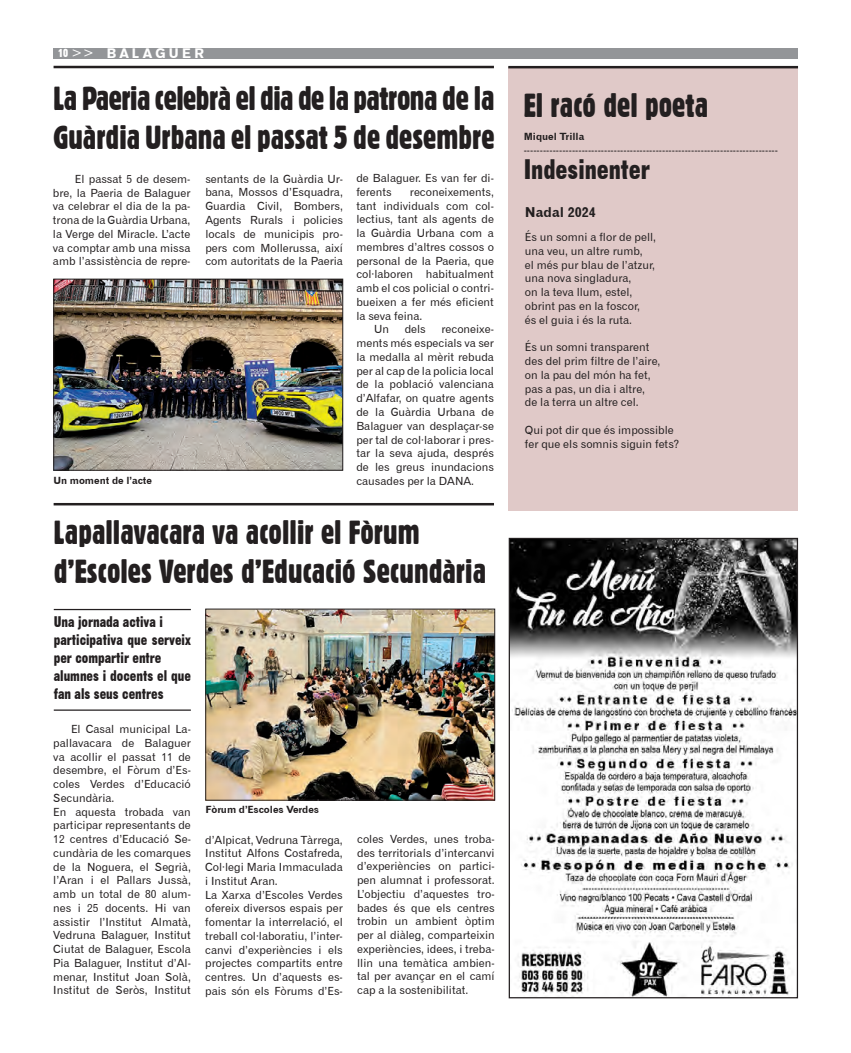
<style>
.page{position:relative;width:851px;height:1053px;background:#fff}
.page>*{position:absolute;margin:0;border:0;box-sizing:border-box;transform-origin:0 0}
.t1{font:32.5px/39px "Gothic 821 Condensed BT";color:#231f20}
.t2{font:27.5px "Gothic No 13 BT";color:#231f20}
.t3{font:15px/18px "Gothic No 13 BT";color:#231f20}
.t4{font:13.75px "Gothic 725 BT Black A";letter-spacing:.25em;color:#fff}
.t5{font:13.75px "Gothic 720 BT Bold B";color:#231f20}
.t6{font:11.25px/13.8px "Gothic 720 BT Roman B";color:#231f20;text-align:justify}
.t7{font:10px "Gothic 720 BT Bold B";color:#231f20}
.s1{font-family:"Gothic 821 Condensed BT";font-size:11.25px}
.s2{font-family:"Gothic 720 BT Roman B"}
</style>
<div class="page">
<div style="left:53px;top:48px;width:744px;height:10px;background:#939598"></div>
<img style="left:510px;top:540px;width:286px;height:456px">
<div style="left:508px;top:538px;width:290px;height:460px;border:1px solid #231f20"></div>
<div style="left:508px;top:67px;width:289px;height:443px;background:#e0c9c8"></div>
<hr style="left:508px;top:66px;width:289px;height:2px;background:#231f20">
<hr style="left:54px;top:66px;width:440px;height:2px;background:#231f20">
<img style="left:56px;top:281px;width:285px;height:187px">
<div style="left:54px;top:279px;width:289px;height:191px;border:1px solid #231f20"></div>
<hr style="left:54px;top:503px;width:440px;height:2px;background:#231f20">
<img style="left:207px;top:611px;width:286px;height:187px">
<div style="left:205px;top:609px;width:290px;height:191px;border:1px solid #231f20"></div>
<hr style="left:54px;top:609px;width:137px;height:1px;background:#231f20">
<hr style="left:54px;top:709px;width:137px;height:1px;background:#231f20">
<p class="t4" style="left:58px;top:45px;width:147px"><span class="s1">10</span><span class="s2">&gt;&gt;</span> BALAGUER</p>
<p class="t1" style="left:53px;top:78px;width:442px">La Paeria celebrà el dia de la patrona de la<br>Guàrdia Urbana el passat 5 de desembre</p>
<p class="t6" style="left:53px;top:172px;width:139px;text-indent:22px">El passat 5 de desem&shy;bre, la Paeria de Balaguer va celebrar el dia de la pa&shy;trona de la Guàrdia Urbana, la Verge del Miracle. L’acte va comptar amb una missa amb l’assistència de repre-</p>
<p class="t6" style="left:205px;top:172px;width:139px">sentants de la Guàrdia Ur&shy;bana, Mossos d’Esquadra, Guardia Civil, Bombers, Agents Rurals i policies locals de municipis pro&shy;pers com Mollerussa, així com autoritats de la Paeria</p>
<p class="t6" style="left:356px;top:171px;width:139px">de Balaguer. Es van fer di&shy;ferents</p>
<p class="t6" style="left:356px;top:185px;width:139px;text-indent:54px">reconeixements, tant individuals com col· lectius, tant als agents de la Guàrdia Urbana com a membres d’altres cossos o personal de la Paeria, que col·laboren habitualment amb el cos policial o contri&shy;bueixen a fer més eficient la seva feina.</p>
<p class="t6" style="left:374px;top:322px;width:16px">Un</p>
<p class="t6" style="left:404px;top:322px;width:23px">dels</p>
<p class="t6" style="left:356px;top:322px;width:139px;text-indent:85px">reconeixe&shy;ments més especials va ser la medalla al mèrit rebuda per al cap de la policia local de la població valenciana d’Alfafar, on quatre agents de la Guàrdia Urbana de Balaguer van desplaçar-se per tal de col·laborar i pres&shy;tar la seva ajuda, després de les greus inundacions causades per la DANA.</p>
<p class="t1" style="left:54px;top:513px;width:434px">Lapallavacara va acollir el Fòrum d’Escoles Verdes d’Educació Secundària</p>
<p class="t7" style="left:53px;top:474px;width:100px">Un moment de l’acte</p>
<p class="t3" style="left:54px;top:612px;width:111px">Una jornada activa i</p>
<p class="t3" style="left:54px;top:630px;width:139px">participativa que serveix per compartir entre</p>
<p class="t3" style="left:54px;top:666px;width:139px">alumnes i docents el que fan als seus centres</p>
<p class="t6" style="left:53px;top:722px;width:139px;text-indent:18px">El Casal municipal La&shy;pallavacara de Balaguer va acollir el passat 11 de desembre, el Fòrum d’Es&shy;coles Verdes d’Educació Secundària.</p>
<p class="t6" style="left:53px;top:804px;width:139px">En aquesta trobada van participar representants de 12 centres d’Educació Se&shy;cundària de les comarques de la Noguera, el Segrià, l’Aran i el Pallars Jussà, amb un total de 80 alum&shy;nes i 25 docents. Hi van assistir l’Institut Almatà, Vedruna Balaguer, Institut Ciutat de Balaguer, Escola Pia Balaguer, Institut d’Al&shy;menar, Institut Joan Solà, Institut de Seròs, Institut</p>
<p class="t7" style="left:205px;top:803px;width:115px">Fòrum d’Escoles Verdes</p>
<p class="t6" style="left:205px;top:832px;width:139px">d’Alpicat, Vedruna Tàrrega, Institut Alfons Costafreda, Col·legi Maria Immaculada i Institut Aran.</p>
<p class="t6" style="left:205px;top:887px;width:139px">La Xarxa d’Escoles Verdes ofereix diversos espais per fomentar la interrelació, el treball col·laboratiu, l’inter&shy;canvi d’experiències i els projectes compartits entre centres. Un d’aquests es&shy;pais són els Fòrums d’Es-</p>
<p class="t6" style="left:357px;top:831px;width:139px">coles Verdes, unes troba&shy;des territorials d’intercanvi d’experiències on partici&shy;pen alumnat i professorat.<br>L’objectiu d’aquestes tro&shy;bades és que els centres trobin un ambient òptim per al diàleg, comparteixin experiències, idees, i treba&shy;llin una temàtica ambien&shy;tal per avançar en el camí cap a la sostenibilitat.</p>
<p class="t1" style="left:523px;top:85px;width:186px">El racó del poeta</p>
<p class="t7" style="left:523px;top:131px;width:62px">Miquel Trilla</p>
<p class="t6" style="left:523px;top:143px;width:256px">-------------------------------------------------------------------------------</p>
<p class="t2" style="left:523px;top:153px;width:128px">Indesinenter</p>
<p class="t5" style="left:525px;top:204px;width:73px">Nadal 2024</p>
<p class="t6" style="left:525px;top:230px;width:133px">És un somni a flor de pell,</p>
<p class="t6" style="left:525px;top:244px;width:119px">una veu, un altre rumb,</p>
<p class="t6" style="left:525px;top:258px;width:131px">el més pur blau de l’atzur,</p>
<p class="t6" style="left:525px;top:271px;width:108px">una nova singladura,</p>
<p class="t6" style="left:525px;top:285px;width:109px">on la teva llum, estel,</p>
<p class="t6" style="left:525px;top:299px;width:116px">obrint pas en la foscor,</p>
<p class="t6" style="left:525px;top:313px;width:109px">és el guia i és la ruta.</p>
<p class="t6" style="left:525px;top:340px;width:126px">És un somni transparent</p>
<p class="t6" style="left:525px;top:354px;width:137px">des del prim filtre de l’aire,</p>
<p class="t6" style="left:525px;top:368px;width:127px">on la pau del món ha fet,</p>
<p class="t6" style="left:525px;top:381px;width:122px">pas a pas, un dia i altre,</p>
<p class="t6" style="left:525px;top:395px;width:115px">de la terra un altre cel.</p>
<p class="t6" style="left:525px;top:423px;width:150px">Qui pot dir que és impossible</p>
<p class="t6" style="left:525px;top:436px;width:156px">fer que els somnis siguin fets?</p>
</div>
